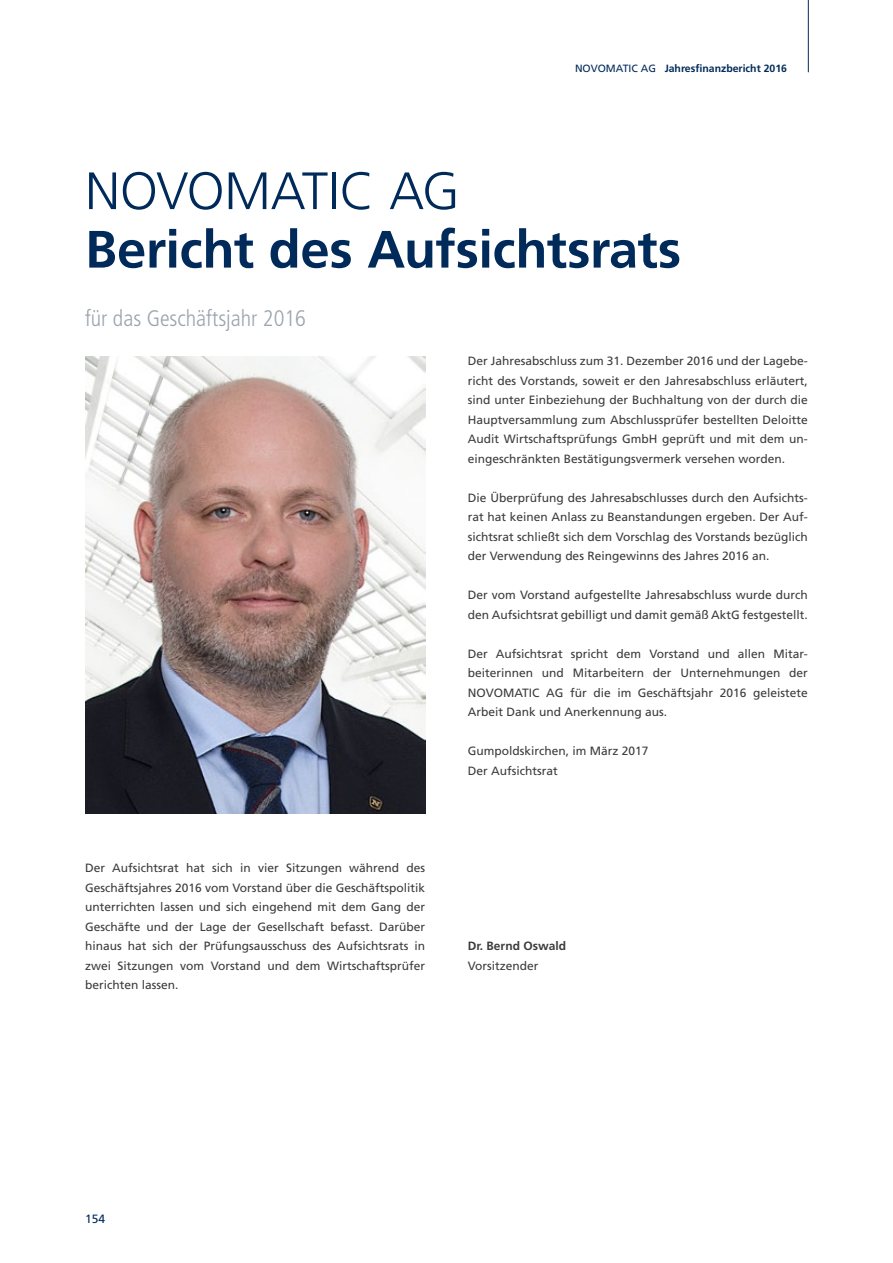
<style>
.page{position:relative;width:893px;height:1263px;background:#fff}
.page>*{position:absolute;margin:0;border:0;box-sizing:border-box;transform-origin:0 0}
.t1{font:700 52.5px "Frutiger LT Std";letter-spacing:-.01em;color:#002a5a}
.t2{font:300 52.5px "Frutiger LT Std";letter-spacing:-.005em;color:#002a5a}
.t3{font:300 condensed 22.5px "Frutiger LT Std";color:#9ca4ae}
.t4{font:12px/19.5px "Frutiger LT Std";color:#3c3c3b;text-align:justify}
.t5{font:700 12px "Frutiger LT Std";color:#3c3c3b}
.t6{font:12px "Frutiger LT Std";color:#002a5a}
.t7{font:700 10.5px "Frutiger LT Std";color:#002a5a}
.s1{font-weight:400}
</style>
<div class="page">
<hr style="left:808px;top:0;width:1px;height:72px;background:#002a5a">
<img style="left:85px;top:356px;width:340px;height:458px">
<p class="t7" style="left:575px;top:62px;width:213px"><span class="s1">NOVOMATIC AG</span> Jahresfinanzbericht 2016</p>
<h1 class="t2" style="left:85px;top:161px;width:376px">NOVOMATIC AG</h1>
<h1 class="t1" style="left:85px;top:218px;width:598px">Bericht des Aufsichtsrats</h1>
<h2 class="t3" style="left:85px;top:306px;width:223px">für das Geschäftsjahr 2016</h2>
<p class="t4" style="left:85px;top:858px;width:342px">Der Aufsichtsrat hat sich in vier Sitzungen während des Geschäftsjahres 2016 vom Vorstand über die Geschäftspolitik unterrichten lassen und sich eingehend mit dem Gang der Geschäfte und der Lage der Gesellschaft befasst. Darüber hinaus hat sich der Prüfungsausschuss des Aufsichtsrats in zwei Sitzungen vom Vorstand und dem Wirtschaftsprüfer berichten lassen.</p>
<p class="t4" style="left:468px;top:351px;width:342px">Der Jahresabschluss zum 31. Dezember 2016 und der Lagebe&shy;richt des Vorstands, soweit er den Jahresabschluss erläutert, sind unter Einbeziehung der Buchhaltung von der durch die Hauptversammlung zum Abschlussprüfer bestellten Deloitte Audit Wirtschaftsprüfungs GmbH geprüft und mit dem un&shy;eingeschränkten Bestätigungsvermerk versehen worden.</p>
<p class="t4" style="left:468px;top:488px;width:342px">Die Überprüfung des Jahresabschlusses durch den Aufsichts&shy;rat hat keinen Anlass zu Beanstandungen ergeben. Der Auf&shy;sichtsrat schließt sich dem Vorschlag des Vorstands bezüglich der Verwendung des Reingewinns des Jahres 2016 an.</p>
<p class="t4" style="left:468px;top:585px;width:342px">Der vom Vorstand aufgestellte Jahresabschluss wurde durch den Aufsichtsrat gebilligt und damit gemäß AktG festgestellt.</p>
<p class="t4" style="left:468px;top:644px;width:342px">Der Aufsichtsrat spricht dem Vorstand und allen Mitar&shy;beiterinnen und Mitarbeitern der Unternehmungen der NOVOMATIC AG für die im Geschäftsjahr 2016 geleistete Arbeit Dank und Anerkennung aus.</p>
<p class="t4" style="left:468px;top:741px;width:182px">Gumpoldskirchen, im März 2017<br>Der Aufsichtsrat</p>
<p class="t5" style="left:468px;top:939px;width:100px">Dr. Bernd Oswald</p>
<p class="t4" style="left:468px;top:956px;width:72px">Vorsitzender</p>
<p class="t6" style="left:85px;top:1212px;width:22px">154</p>
</div>
